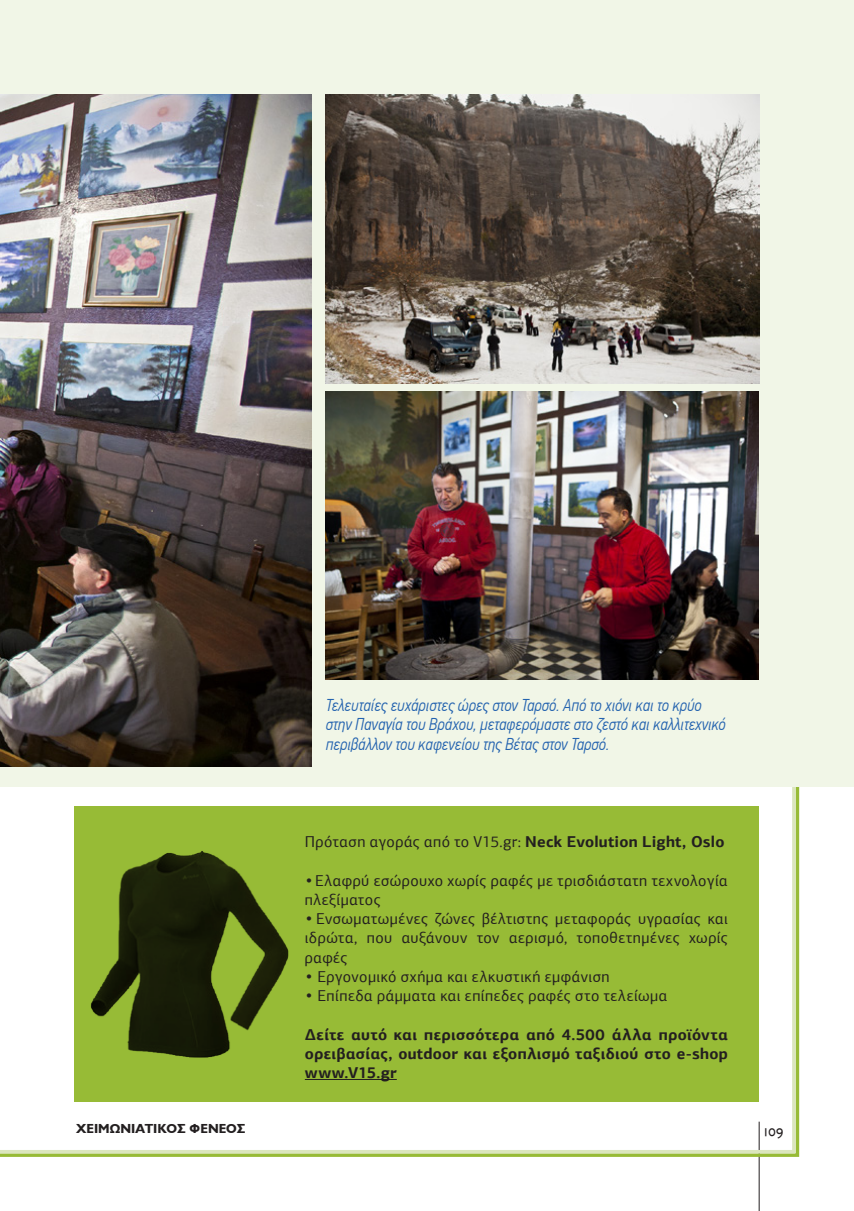
<style>
.page{position:relative;width:854px;height:1211px;background:#fff}
.page>*{position:absolute;margin:0;border:0;box-sizing:border-box;transform-origin:0 0}
.t1{font:italic 300 17.15px/19.8px "PF Din Text Cond Pro";color:#2463af}
.t2{font:300 16.62px "Triplex Greek";color:#231f20}
.t3{font:15.75px/19.2px "PF Agora Sans Pro";letter-spacing:.03em;color:#231f20}
.t4{font:700 15.75px/19.2px "PF Agora Sans Pro";letter-spacing:.02em;color:#231f20;text-align:justify}
.t5{font:700 13.12px "CF Jeckyl";color:#231f20}
.s1{font-weight:700}
.s2{font-family:"CF Jeckyl"}
</style>
<div class="page">
<hr style="left:758px;top:1121px;width:1px;height:89px;background:#231f20">
<svg style="left:0;top:786px;width:795px;height:367px"></svg>
<div style="left:0;top:0;width:853px;height:786px;background:#f1f6e7"></div>
<img style="left:326px;top:94px;width:433px;height:289px">
<img style="left:0;top:94px;width:311px;height:673px">
<img style="left:326px;top:391px;width:432px;height:288px">
<div style="left:74px;top:806px;width:684px;height:295px;background:#97bb36"></div>
<img style="left:90px;top:851px;width:199px;height:206px">
<hr style="left:305px;top:1079px;width:91px;height:1px;background:#231f20">
<p class="t1" style="left:326px;top:695px;width:401px">Τελευταίες ευχάριστες ώρες στον Ταρσό. Από το χιόνι και το κρύο στην Παναγία του Βράχου, μεταφερόμαστε στο ζεστό και καλλιτεχνικό περιβάλλον του καφενείου της Βέτας στον Ταρσό.</p>
<p class="t3" style="left:305px;top:832px;width:421px">Πρόταση αγοράς από το V15.gr: <span class="s1">Neck Evolution Light, Oslo</span></p>
<p class="t3" style="left:305px;top:870px;width:424px"><span class="s2">•</span> Ελαφρύ εσώρουχο χωρίς ραφές με τρισδιάστατη τεχνολογία πλεξίματος</p>
<p class="t3" style="left:305px;top:909px;width:424px;text-align:justify"><span class="s2">•</span> Ενσωματωμένες ζώνες βέλτιστης μεταφοράς υγρασίας και ιδρώτα, που αυξάνουν τον αερισμό, τοποθετημένες χωρίς ραφές</p>
<p class="t3" style="left:305px;top:967px;width:306px"><span class="s2">•</span> Εργονομικό σχήμα και ελκυστική εμφάνιση</p>
<p class="t3" style="left:305px;top:986px;width:364px"><span class="s2">•</span> Επίπεδα ράμματα και επίπεδες ραφές στο τελείωμα</p>
<p class="t4" style="left:305px;top:1024px;width:424px">Δείτε αυτό και περισσότερα από 4.500 άλλα προϊόντα ορειβασίας, outdoor και εξοπλισμό ταξιδιού στο e-shop www.V15.gr</p>
<p class="t5" style="left:76px;top:1118px;width:171px">ΧΕΙΜΩΝΙΑΤΙΚΟΣ ΦΕΝΕΟΣ</p>
<p class="t2" style="left:763px;top:1123px;width:21px">109</p>
</div>
